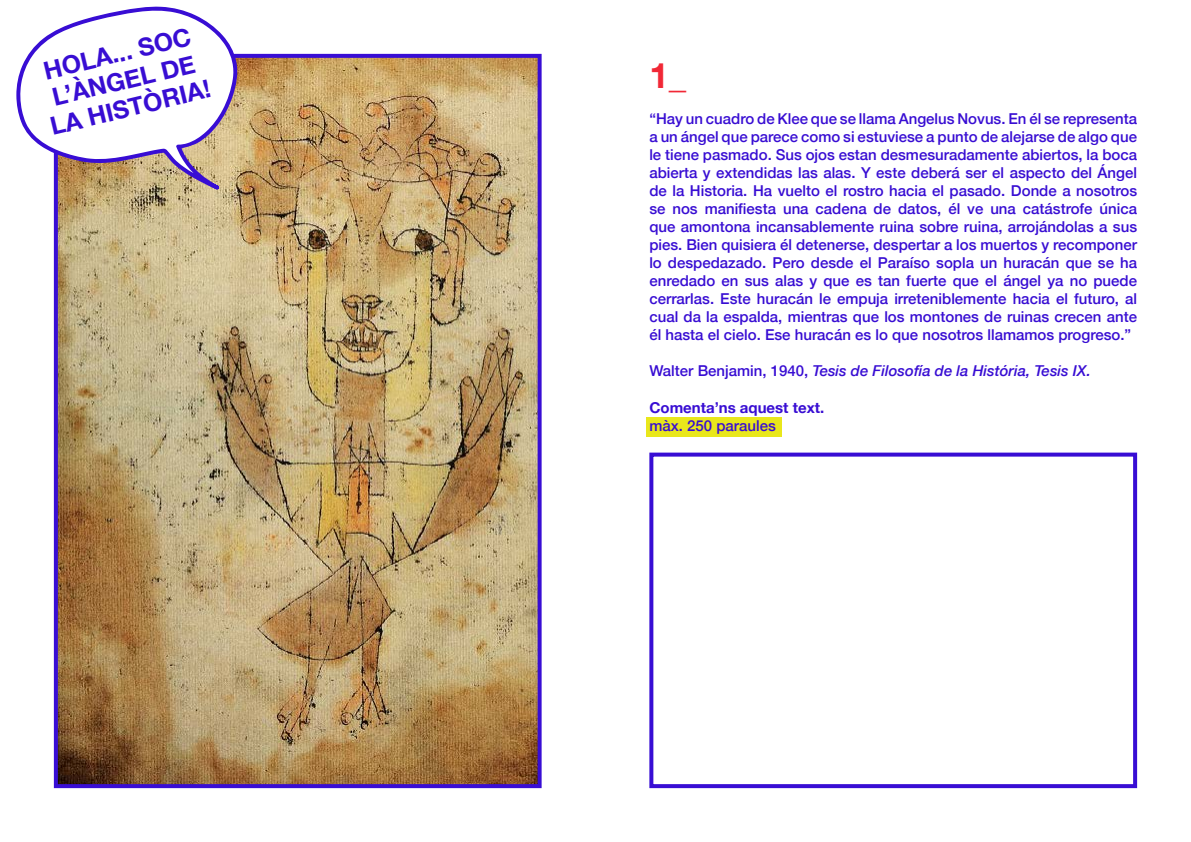
<style>
.page{position:relative;width:1191px;height:842px;background:#fff}
.page>*{position:absolute;margin:0;border:0;box-sizing:border-box;transform-origin:0 0}
.t1{font:700 35px "Helvetica Neue";color:#f12836}
.t2{font:700 24.8px/27.8px "Helvetica Neue";color:#380dd3;text-align:center}
.t3{font:500 15px/18px "Helvetica Neue";color:#380dd3;text-align:justify}
.t4{font:italic 500 15px "Helvetica Neue";color:#380dd3}
.t5{font:700 15px "Helvetica Neue";color:#380dd3}
.s1{font-style:normal}
</style>
<div class="page">
<div style="left:646px;top:417px;width:136px;height:20px;background:#e9e71b"></div>
<img style="left:59px;top:59px;width:477px;height:724px">
<div style="left:54px;top:54px;width:487px;height:734px;border:4px solid #380dd4"></div>
<svg style="left:238px;top:53px;width:3px;height:138px"></svg>
<svg style="left:16px;top:6px;width:222px;height:186px"></svg>
<div style="left:649px;top:453px;width:488px;height:335px;border:4px solid #380dd4"></div>
<h2 class="t2" style="left:34px;top:60px;width:165px;rotate:-14deg">HOLA... SOC<br>L’ÀNGEL DE<br>LA HISTÒRIA!</h2>
<h1 class="t1" style="left:649px;top:48px;width:38px">1_</h1>
<p class="t3" style="left:649px;top:108px;width:489px">“Hay un cuadro de Klee que se llama Angelus Novus. En él se representa a un ángel que parece como si estuviese a punto de alejarse de algo que le tiene pasmado. Sus ojos estan desmesuradamente abiertos, la boca abierta y extendidas las alas. Y este deberá ser el aspecto del Ángel de la Historia. Ha vuelto el rostro hacia el pasado. Donde a nosotros se nos manifiesta una cadena de datos, él ve una catástrofe única que amontona incansablemente ruina sobre ruina, arrojándolas a sus pies. Bien quisiera él detenerse, despertar a los muertos y recomponer lo despedazado. Pero desde el Paraíso sopla un huracán que se ha enredado en sus alas y que es tan fuerte que el ángel ya no puede cerrarlas. Este huracán le empuja irreteniblemente hacia el futuro, al cual da la espalda, mientras que los montones de ruinas crecen ante él hasta el cielo. Ese huracán es lo que nosotros llamamos progreso.”</p>
<p class="t4" style="left:649px;top:358px;width:443px"><span class="s1">Walter Benjamin, 1940,</span> Tesis de Filosofía de la História, Tesis IX.</p>
<p class="t5" style="left:649px;top:395px;width:176px">Comenta’ns aquest text.</p>
<p class="t3" style="left:649px;top:415px;width:128px">màx. 250 paraules</p>
</div>
